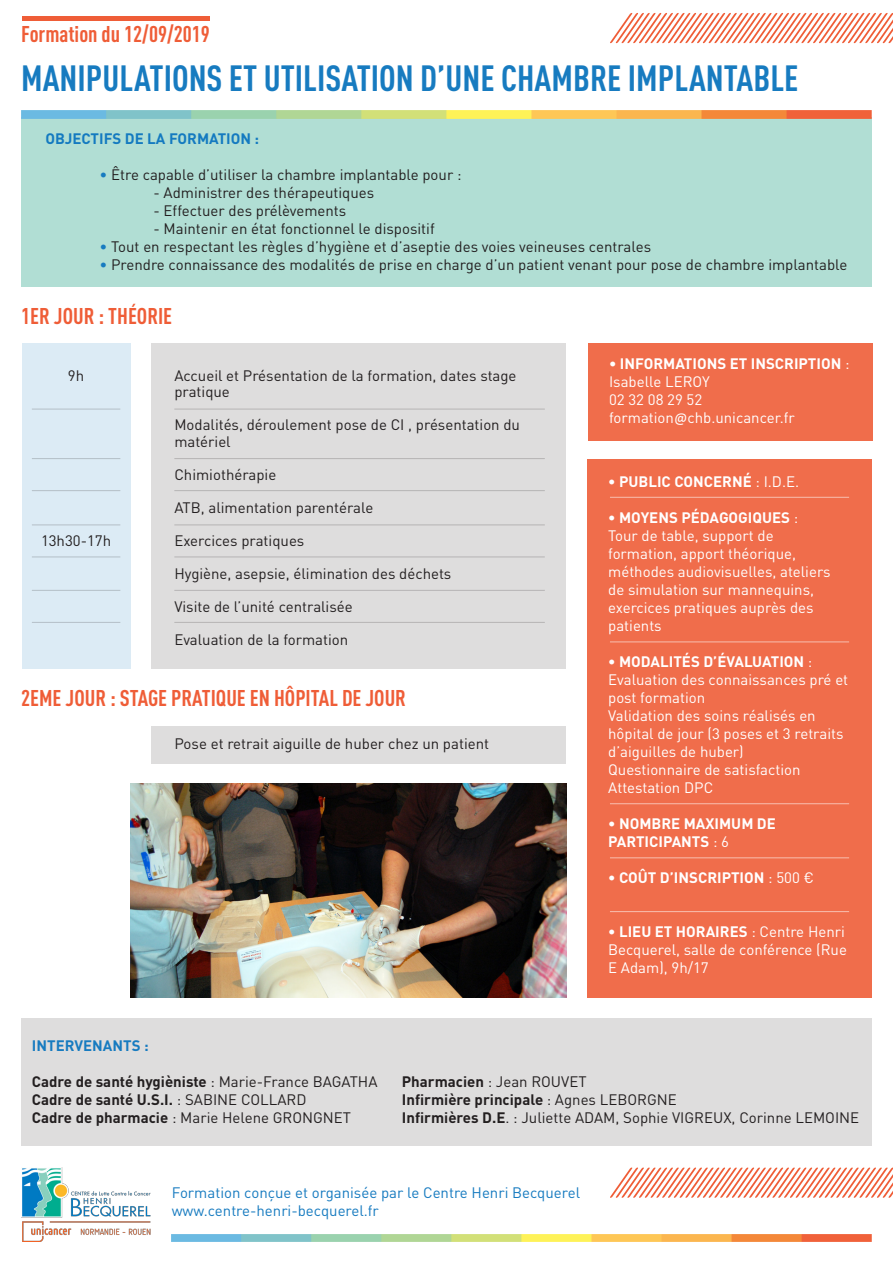
<style>
.page{position:relative;width:893px;height:1263px;background:#fff}
.page>*{position:absolute;margin:0;border:0;box-sizing:border-box;transform-origin:0 0}
.t1{font:700 condensed 36px "DIN Pro";color:#177bc0}
.t2{font:700 condensed 22.5px "DIN Pro";color:#ef5d37}
.t3{font:15px/16.5px "DIN Pro";color:#231f20}
.t4{font:15px/18px "DIN Pro";color:#fff}
.t5{font:700 15px/18px "DIN Pro";color:#fff}
.t6{font:700 15px "DIN Pro";color:#231f20}
.t7{font:15px "DIN Pro";color:#177bc0}
.t8{font:700 15px "DIN Pro";color:#147ac0}
.t9{font:700 15px "DIN Pro";color:#177bc0}
.s1{color:#177bc0}
.s2{font-weight:400}
.s3{font-family:"Calibri"}
.s4{font-weight:700}
</style>
<div class="page">
<div style="left:21px;top:1018px;width:851px;height:128px;background:#dedddd"></div>
<div style="left:587px;top:459px;width:285px;height:538px;background:#f06d4b"></div>
<div style="left:21px;top:118px;width:851px;height:169px;background:#b1ded4"></div>
<div style="left:22px;top:16px;width:187px;height:5px;background:#ef5d37"></div>
<img style="left:21px;top:1167px;width:130px;height:75px">
<img style="left:172px;top:1235px;width:700px;height:7px">
<img style="left:21px;top:111px;width:851px;height:8px">
<svg style="left:610px;top:12px;width:283px;height:32px"></svg>
<svg style="left:610px;top:1167px;width:283px;height:31px"></svg>
<div style="left:22px;top:343px;width:108px;height:326px;background:#dcebf5"></div>
<div style="left:151px;top:343px;width:415px;height:326px;background:#dedddd"></div>
<hr style="left:174px;top:408px;width:371px;height:2px;background:#231f20">
<hr style="left:610px;top:497px;width:239px;height:1px;background:#fff">
<hr style="left:610px;top:641px;width:239px;height:1px;background:#fff">
<hr style="left:610px;top:803px;width:239px;height:1px;background:#fff">
<hr style="left:610px;top:857px;width:239px;height:1px;background:#fff">
<hr style="left:610px;top:911px;width:239px;height:1px;background:#fff">
<hr style="left:32px;top:408px;width:88px;height:2px;background:#231f20">
<hr style="left:174px;top:458px;width:371px;height:1px;background:#231f20">
<hr style="left:32px;top:458px;width:88px;height:1px;background:#231f20">
<hr style="left:174px;top:524px;width:371px;height:1px;background:#231f20">
<hr style="left:32px;top:524px;width:88px;height:1px;background:#231f20">
<hr style="left:174px;top:590px;width:371px;height:1px;background:#231f20">
<hr style="left:32px;top:590px;width:88px;height:1px;background:#231f20">
<hr style="left:174px;top:490px;width:371px;height:1px;background:#231f20">
<hr style="left:32px;top:490px;width:88px;height:1px;background:#231f20">
<hr style="left:174px;top:556px;width:371px;height:1px;background:#231f20">
<hr style="left:32px;top:556px;width:88px;height:1px;background:#231f20">
<hr style="left:174px;top:622px;width:371px;height:1px;background:#231f20">
<hr style="left:32px;top:622px;width:88px;height:1px;background:#231f20">
<img style="left:130px;top:784px;width:436px;height:213px">
<div style="left:151px;top:726px;width:415px;height:38px;background:#dedddd"></div>
<div style="left:588px;top:343px;width:285px;height:98px;background:#f06d4b"></div>
<p class="t2" style="left:21px;top:17px;width:190px">Formation du 12/09/2019</p>
<p class="t1" style="left:21px;top:51px;width:779px">MANIPULATIONS ET UTILISATION D’UNE CHAMBRE IMPLANTABLE</p>
<p class="t8" style="left:45px;top:126px;width:215px">OBJECTIFS DE LA FORMATION :</p>
<p class="t3" style="left:99px;top:165px;width:363px"><span class="s1">•</span> Être capable d’utiliser la chambre implantable pour :</p>
<p class="t3" style="left:153px;top:183px;width:222px">- Administrer des thérapeutiques</p>
<p class="t3" style="left:153px;top:201px;width:194px">- Effectuer des prélèvements</p>
<p class="t3" style="left:153px;top:219px;width:283px">- Maintenir en état fonctionnel le dispositif</p>
<p class="t3" style="left:99px;top:237px;width:553px"><span class="s1">•</span> Tout en respectant les règles d’hygiène et d’aseptie des voies veineuses centrales</p>
<p class="t3" style="left:99px;top:255px;width:749px"><span class="s1">•</span> Prendre connaissance des modalités de prise en charge d’un patient venant pour pose de chambre implantable</p>
<p class="t2" style="left:21px;top:299px;width:152px">1ER JOUR : THÉORIE</p>
<p class="t3" style="left:68px;top:365px;width:18px">9h</p>
<p class="t3" style="left:41px;top:530px;width:72px">13h30-17h</p>
<p class="t3" style="left:174px;top:365px;width:344px">Accueil et Présentation de la formation, dates stage pratique</p>
<p class="t3" style="left:174px;top:415px;width:347px">Modalités, déroulement pose de CI , présentation du matériel</p>
<p class="t3" style="left:174px;top:464px;width:104px">Chimiothérapie</p>
<p class="t3" style="left:174px;top:497px;width:200px">ATB, alimentation parentérale</p>
<p class="t3" style="left:174px;top:530px;width:132px">Exercices pratiques</p>
<p class="t3" style="left:174px;top:563px;width:279px">Hygiène, asepsie, élimination des déchets</p>
<p class="t3" style="left:174px;top:596px;width:180px">Visite de l’unité centralisée</p>
<p class="t3" style="left:174px;top:629px;width:175px">Evaluation de la formation</p>
<p class="t2" style="left:21px;top:681px;width:386px">2EME JOUR : STAGE PRATIQUE EN HÔPITAL DE JOUR</p>
<p class="t3" style="left:174px;top:734px;width:316px">Pose et retrait aiguille de huber chez un patient</p>
<p class="t5" style="left:609px;top:353px;width:242px">• INFORMATIONS ET INSCRIPTION <span class="s2">:</span></p>
<p class="t4" style="left:609px;top:371px;width:102px">Isabelle LEROY</p>
<p class="t4" style="left:609px;top:389px;width:95px">02 32 08 29 52</p>
<p class="t4" style="left:609px;top:407px;width:187px">formation<span class="s3">@</span>chb.unicancer.fr</p>
<p class="t5" style="left:608px;top:470px;width:192px">• PUBLIC CONCERNÉ <span class="s2">: I.D.E.</span></p>
<p class="t5" style="left:608px;top:506px;width:192px">• MOYENS PÉDAGOGIQUES <span class="s2">:</span></p>
<p class="t4" style="left:608px;top:525px;width:224px">Tour de table, support de formation, apport théorique, méthodes audiovisuelles, ateliers de simulation sur mannequins, exercices pratiques auprès des patients</p>
<p class="t5" style="left:608px;top:650px;width:206px">• MODALITÉS D’ÉVALUATION <span class="s2">:</span></p>
<p class="t4" style="left:608px;top:669px;width:242px">Evaluation des connaissances pré et post formation</p>
<p class="t4" style="left:608px;top:705px;width:237px">Validation des soins réalisés en hôpital de jour (3 poses et 3 retraits d’aiguilles de huber)</p>
<p class="t4" style="left:608px;top:759px;width:194px">Questionnaire de satisfaction</p>
<p class="t4" style="left:608px;top:777px;width:107px">Attestation DPC</p>
<p class="t5" style="left:608px;top:812px;width:169px">• NOMBRE MAXIMUM DE<br>PARTICIPANTS <span class="s2">: 6</span></p>
<p class="t5" style="left:608px;top:866px;width:207px">• COÛT D’INSCRIPTION <span class="s2">: 500 €</span></p>
<p class="t4" style="left:608px;top:921px;width:240px"><span class="s4">• LIEU ET HORAIRES</span> : Centre Henri<br>Becquerel, salle de conférence (Rue<br>E Adam), 9h/17</p>
<p class="t9" style="left:32px;top:1033px;width:118px">INTERVENANTS :</p>
<p class="t6" style="left:32px;top:1069px;width:347px">Cadre de santé hygièniste <span class="s2">: Marie-France BAGATHA</span></p>
<p class="t6" style="left:32px;top:1087px;width:276px">Cadre de santé U.S.I. <span class="s2">: SABINE COLLARD</span></p>
<p class="t3" style="left:32px;top:1108px;width:321px"><span class="s4">Cadre de pharmacie</span> : Marie Helene GRONGNET</p>
<p class="t3" style="left:402px;top:1072px;width:186px"><span class="s4">Pharmacien</span> : Jean ROUVET</p>
<p class="t6" style="left:402px;top:1087px;width:276px">Infirmière principale <span class="s2">: Agnes LEBORGNE</span></p>
<p class="t3" style="left:402px;top:1108px;width:459px"><span class="s4">Infirmières D.E</span>. : Juliette ADAM, Sophie VIGREUX, Corinne LEMOINE</p>
<p class="t7" style="left:172px;top:1181px;width:410px">Formation conçue et organisée par le Centre Henri Becquerel</p>
<p class="t7" style="left:172px;top:1199px;width:209px">www.centre-henri-becquerel.fr</p>
</div>
